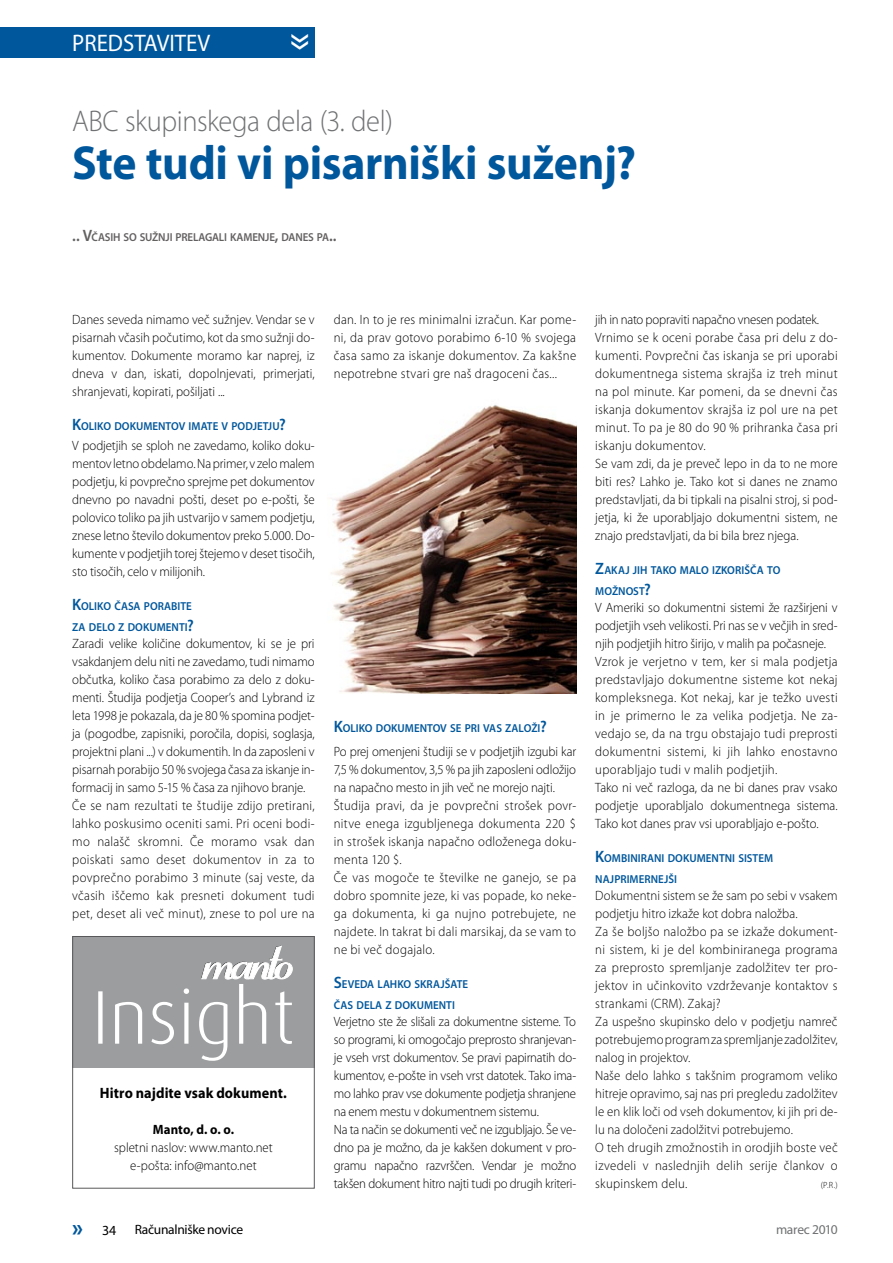
<style>
.page{position:relative;width:893px;height:1263px;background:#fff}
.page>*{position:absolute;margin:0;border:0;box-sizing:border-box;transform-origin:0 0}
.t1{font:700 48px "Myriad Pro";letter-spacing:-.005em;color:#00579c;scale:.95 1}
.t2{font:45px "Myriad Pro";color:#fff;scale:.95 1}
.t3{font:300 30px "Myriad Pro";letter-spacing:-.015em;color:#707173;scale:.95 1}
.t4{font:700 24.75px "Myriad Pro";color:#00579c;scale:.95 1}
.t5{font:24px "Myriad Pro";color:#fff;scale:.95 1}
.t6{font:700 15px "Myriad Pro";letter-spacing:.005em;color:#000;scale:.95 1}
.t7{font:13.95px "Myriad Pro";color:#000}
.t8{font:300 13.5px/18px "Myriad Pro";letter-spacing:.005em;color:#000;scale:.95 1}
.t9{font:300 13.5px/18px "Myriad Pro";letter-spacing:-.02em;color:#000;scale:.95 1}
.t10{font:13.5px "Myriad Pro";letter-spacing:-.02em;color:#000}
.t11{font:700 13.5px "Myriad Pro";letter-spacing:.01em;color:#000;scale:.95 1}
.t12{font:13.5px "Myriad Pro";letter-spacing:-.02em;color:#707173}
.t13{font:600 11.55px/21px "Myriad Pro";color:#00579c;scale:.95 1}
.t14{font:600 11.55px "Myriad Pro";letter-spacing:-.015em;color:#636060;scale:.95 1}
.t15{font:300 9px "Myriad Pro";color:#000;scale:.95 1}
.s1{font-size:16.5px}
</style>
<div class="page">
<div style="left:0;top:27px;width:315px;height:31px;background:#00579c"></div>
<div style="left:72px;top:936px;width:243px;height:132px;background:#9c9d9f"></div>
<svg style="left:98px;top:946px;width:195px;height:115px"></svg>
<div style="left:72px;top:936px;width:243px;height:252px;border:1px solid #58585a"></div>
<img style="left:331px;top:405px;width:245px;height:288px">
<h3 class="t5" style="left:72px;top:29px;width:147px">PREDSTAVITEV</h3>
<h2 class="t2" style="left:331px;top:33px;width:20px;rotate:90deg">»</h2>
<h3 class="t3" style="left:72px;top:103px;width:339px">ABC skupinskega dela (3. del)</h3>
<h1 class="t1" style="left:72px;top:131px;width:595px">Ste tudi vi pisarniški suženj?</h1>
<p class="t14" style="left:72px;top:230px;width:280px"><span class="s1">.. V</span>ČASIH SO SUŽNJI PRELAGALI KAMENJE<span class="s1">,</span> DANES PA<span class="s1">..</span></p>
<p class="t8" style="left:72px;top:310px;width:257px;text-align:justify">Danes seveda nimamo več sužnjev. Vendar se v pisarnah včasih počutimo, kot da smo sužnji do&shy;kumentov. Dokumente moramo kar naprej, iz dneva v dan, iskati, dopolnjevati, primerjati, shranjevati, kopirati, pošiljati ...</p>
<p class="t13" style="left:72px;top:415px;width:226px"><span class="s1">K</span>OLIKO DOKUMENTOV IMATE V PODJETJU<span class="s1">?</span></p>
<p class="t8" style="left:72px;top:436px;width:257px;text-align:justify">V podjetjih se sploh ne zavedamo, koliko doku&shy;mentov letno obdelamo. Na primer, v zelo malem podjetju, ki povprečno sprejme pet dokumentov dnevno po navadni pošti, deset po e-pošti, še polovico toliko pa jih ustvarijo v samem podjetju, znese letno število dokumentov preko 5.000. Do&shy;kumente v podjetjih torej štejemo v deset tisočih, sto tisočih, celo v milijonih.</p>
<p class="t13" style="left:72px;top:595px;width:129px"><span class="s1">K</span>OLIKO ČASA PORABITE<br>ZA DELO Z DOKUMENTI<span class="s1">?</span></p>
<p class="t8" style="left:72px;top:634px;width:257px">Zaradi velike količine dokumentov, ki se je pri vsakdanjem delu niti ne zavedamo, tudi nimamo občutka, koliko časa porabimo za delo z doku&shy;menti. Študija podjetja Cooper’s and Lybrand iz leta 1998 je pokazala, da je 80 % spomina podjet&shy;ja (pogodbe, zapisniki, poročila, dopisi, soglasja, projektni plani ...) v dokumentih. In da zaposleni v pisarnah porabijo 50 % svojega časa za iskanje in&shy;formacij in samo 5-15 % časa za njihovo branje.<br>Če se nam rezultati te študije zdijo pretirani, lahko poskusimo oceniti sami. Pri oceni bodi&shy;mo nalašč skromni. Če moramo vsak dan poiskati samo deset dokumentov in za to povprečno porabimo 3 minute (saj veste, da včasih iščemo kak presneti dokument tudi pet, deset ali več minut), znese to pol ure na</p>
<p class="t6" style="left:100px;top:1083px;width:198px">Hitro najdite vsak dokument.</p>
<p class="t11" style="left:153px;top:1121px;width:87px">Manto, d. o. o.</p>
<p class="t8" style="left:114px;top:1138px;width:169px;text-align:center">spletni naslov: www.manto.net e-pošta: info@manto.net</p>
<p class="t8" style="left:334px;top:310px;width:257px;text-align:justify">dan. In to je res minimalni izračun. Kar pome&shy;ni, da prav gotovo porabimo 6-10 % svojega časa samo za iskanje dokumentov. Za kakšne nepotrebne stvari gre naš dragoceni čas...</p>
<p class="t8" style="left:595px;top:310px;width:257px">jih in nato popraviti napačno vnesen podatek.<br>Vrnimo se k oceni porabe časa pri delu z do&shy;kumenti. Povprečni čas iskanja se pri uporabi dokumentnega sistema skrajša iz treh minut na pol minute. Kar pomeni, da se dnevni čas iskanja dokumentov skrajša iz pol ure na pet minut. To pa je 80 do 90 % prihranka časa pri iskanju dokumentov.<br>Se vam zdi, da je preveč lepo in da to ne more biti res? Lahko je. Tako kot si danes ne znamo predstavljati, da bi tipkali na pisalni stroj, si pod&shy;jetja, ki že uporabljajo dokumentni sistem, ne znajo predstavljati, da bi bila brez njega.</p>
<p class="t13" style="left:595px;top:559px;width:196px"><span class="s1">Z</span>AKAJ JIH TAKO MALO IZKORIŠČA TO<br>MOŽNOST<span class="s1">?</span></p>
<p class="t8" style="left:595px;top:598px;width:257px">V Ameriki so dokumentni sistemi že razširjeni v podjetjih vseh velikosti. Pri nas se v večjih in sred&shy;njih podjetjih hitro širijo, v malih pa počasneje.<br>Vzrok je verjetno v tem, ker si mala podjetja predstavljajo dokumentne sisteme kot nekaj kompleksnega. Kot nekaj, kar je težko uvesti in je primerno le za velika podjetja. Ne za&shy;vedajo se, da na trgu obstajajo tudi preprosti dokumentni sistemi, ki jih lahko enostavno uporabljajo tudi v malih podjetjih.<br>Tako ni več razloga, da ne bi danes prav vsako podjetje uporabljalo dokumentnega sistema.<br>Tako kot danes prav vsi uporabljajo e-pošto.</p>
<p class="t13" style="left:595px;top:847px;width:189px"><span class="s1">K</span>OMBINIRANI DOKUMENTNI SISTEM<br>NAJPRIMERNEJŠI</p>
<p class="t8" style="left:595px;top:886px;width:257px">Dokumentni sistem se že sam po sebi v vsakem podjetju hitro izkaže kot dobra naložba.<br>Za še boljšo naložbo pa se izkaže dokument&shy;ni sistem, ki je del kombiniranega programa za preprosto spremljanje zadolžitev ter pro&shy;jektov in učinkovito vzdrževanje kontaktov s strankami (CRM). Zakaj?<br>Za uspešno skupinsko delo v podjetju namreč potrebujemo program za spremljanje zadolžitev, nalog in projektov.<br>Naše delo lahko s takšnim programom veliko hitreje opravimo, saj nas pri pregledu zadolžitev le en klik loči od vseh dokumentov, ki jih pri de&shy;lu na določeni zadolžitvi potrebujemo.<br>O teh drugih zmožnostih in orodjih boste več izvedeli v naslednjih delih serije člankov o skupinskem delu.</p>
<p class="t13" style="left:334px;top:718px;width:226px"><span class="s1">K</span>OLIKO DOKUMENTOV SE PRI VAS ZALOŽI<span class="s1">?</span></p>
<p class="t8" style="left:334px;top:742px;width:257px">Po prej omenjeni študiji se v podjetjih izgubi kar 7,5 % dokumentov, 3,5 % pa jih zaposleni odložijo na napačno mesto in jih več ne morejo najti.<br>Študija pravi, da je povprečni strošek povr&shy;nitve enega izgubljenega dokumenta 220 $ in strošek iskanja napačno odloženega doku&shy;menta 120 $.<br>Če vas mogoče te številke ne ganejo, se pa dobro spomnite jeze, ki vas popade, ko neke&shy;ga dokumenta, ki ga nujno potrebujete, ne najdete. In takrat bi dali marsikaj, da se vam to ne bi več dogajalo.</p>
<p class="t13" style="left:334px;top:973px;width:143px"><span class="s1">S</span>EVEDA LAHKO SKRAJŠATE<br>ČAS DELA Z DOKUMENTI</p>
<p class="t9" style="left:334px;top:1012px;width:257px">Verjetno ste že slišali za dokumentne sisteme. To so programi, ki omogočajo preprosto shranjevan&shy;je vseh vrst dokumentov. Se pravi papirnatih do&shy;kumentov, e-pošte in vseh vrst datotek. Tako ima&shy;mo lahko prav vse dokumente podjetja shranjene na enem mestu v dokumentnem sistemu.<br>Na ta način se dokumenti več ne izgubljajo. Še ve&shy;dno pa je možno, da je kakšen dokument v pro&shy;gramu napačno razvrščen. Vendar je možno takšen dokument hitro najti tudi po drugih kriteri-</p>
<p class="t15" style="left:821px;top:1180px;width:19px">(P.R.)</p>
<h3 class="t4" style="left:72px;top:1211px;width:13px">»</h3>
<p class="t7" style="left:102px;top:1221px;width:16px">34</p>
<p class="t10" style="left:135px;top:1221px;width:110px">Računalniške novice</p>
<p class="t12" style="left:776px;top:1221px;width:63px">marec 2010</p>
</div>
